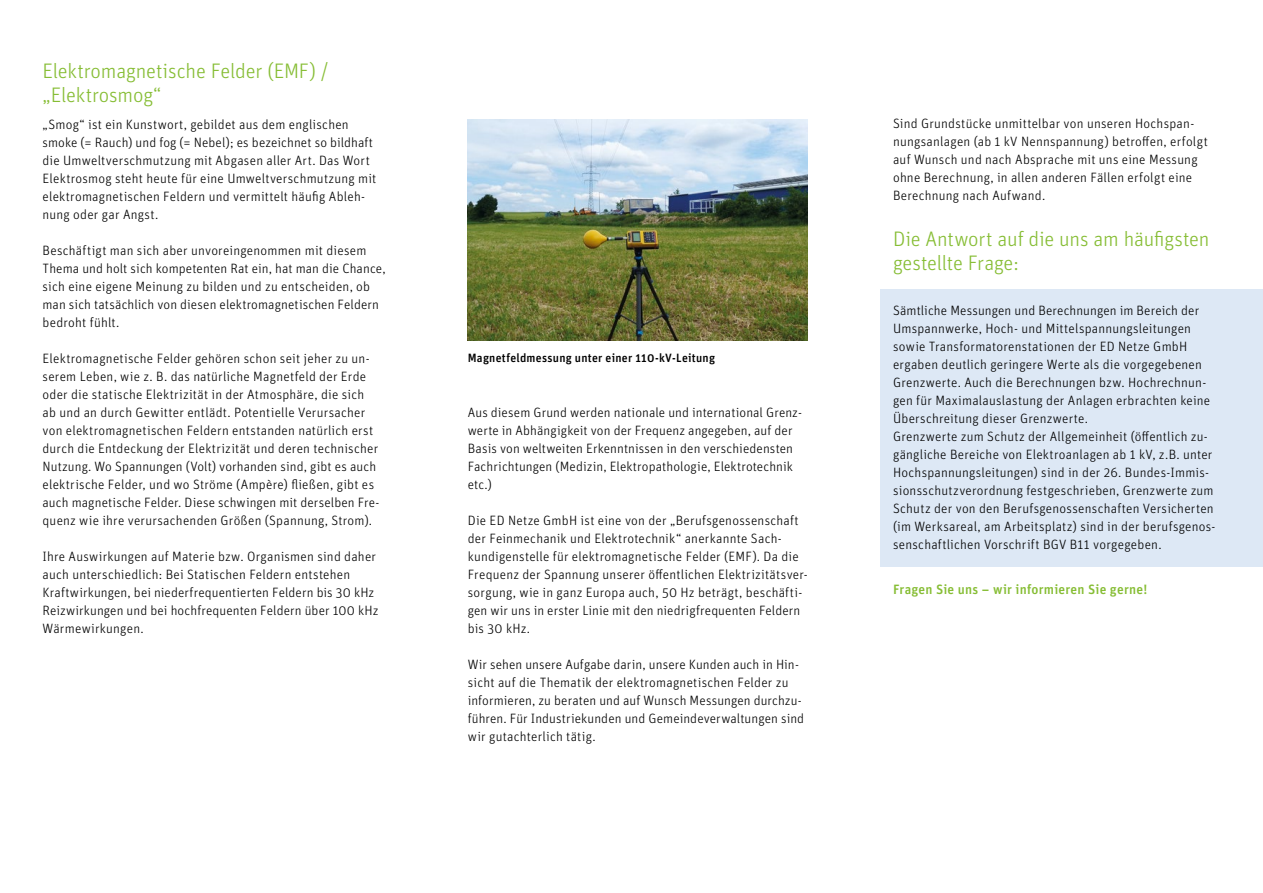
<style>
.page{position:relative;width:1263px;height:893px;background:#fff}
.page>*{position:absolute;margin:0;border:0;box-sizing:border-box;transform-origin:0 0}
.t1{font:300 21px/24px "Unit";letter-spacing:-.01em;color:#86bd34}
.t2{font:300 13.5px/18px "Unit";letter-spacing:.015em;color:#000}
.t3{font:500 13.5px "Unit";letter-spacing:.02em;color:#86bd34}
.t4{font:500 12px "Unit";letter-spacing:.02em;color:#000}
</style>
<div class="page">
<div style="left:880px;top:289px;width:383px;height:278px;background:#dde8f5"></div>
<img style="left:468px;top:119px;width:340px;height:221px">
<h1 class="t1" style="left:43px;top:59px;width:287px">Elektromagnetische Felder (EMF) / „Elektrosmog“</h1>
<p class="t2" style="left:43px;top:115px;width:335px">„Smog“ ist ein Kunstwort, gebildet aus dem englischen smoke (= Rauch) und fog (= Nebel); es bezeichnet so bildhaft die Umweltverschmutzung mit Abgasen aller Art. Das Wort Elektrosmog steht heute für eine Umweltverschmutzung mit elektromagnetischen Feldern und vermittelt häufig Ableh&shy;nung oder gar Angst.</p>
<p class="t2" style="left:43px;top:241px;width:345px">Beschäftigt man sich aber unvoreingenommen mit diesem Thema und holt sich kompetenten Rat ein, hat man die Chance, sich eine eigene Meinung zu bilden und zu entscheiden, ob man sich tatsächlich von diesen elektromagnetischen Feldern bedroht fühlt.</p>
<p class="t2" style="left:43px;top:349px;width:338px">Elektromagnetische Felder gehören schon seit jeher zu un&shy;serem Leben, wie z. B. das natürliche Magnetfeld der Erde oder die statische Elektrizität in der Atmosphäre, die sich ab und an durch Gewitter entlädt. Potentielle Verursacher von elektromagnetischen Feldern entstanden natürlich erst durch die Entdeckung der Elektrizität und deren technischer Nutzung. Wo Spannungen (Volt) vorhanden sind, gibt es auch elektrische Felder, und wo Ströme (Ampère) fließen, gibt es auch magnetische Felder. Diese schwingen mit derselben Fre&shy;quenz wie ihre verursachenden Größen (Spannung, Strom).</p>
<p class="t2" style="left:43px;top:547px;width:337px">Ihre Auswirkungen auf Materie bzw. Organismen sind daher auch unterschiedlich: Bei Statischen Feldern entstehen Kraftwirkungen, bei niederfrequentierten Feldern bis 30 kHz Reizwirkungen und bei hochfrequenten Feldern über 100 kHz Wärmewirkungen.</p>
<p class="t4" style="left:468px;top:351px;width:249px">Magnetfeldmessung unter einer 110-kV-Leitung</p>
<p class="t2" style="left:468px;top:403px;width:336px">Aus diesem Grund werden nationale und international Grenz&shy;werte in Abhängigkeit von der Frequenz angegeben, auf der Basis von weltweiten Erkenntnissen in den verschiedensten Fachrichtungen (Medizin, Elektropathologie, Elektrotechnik etc.)</p>
<p class="t2" style="left:468px;top:511px;width:341px">Die ED Netze GmbH ist eine von der „Berufsgenossenschaft der Feinmechanik und Elektrotechnik“ anerkannte Sach&shy;kundigenstelle für elektromagnetische Felder (EMF). Da die Frequenz der Spannung unserer öffentlichen Elektrizitätsver&shy;sorgung, wie in ganz Europa auch, 50 Hz beträgt, beschäfti&shy;gen wir uns in erster Linie mit den niedrigfrequenten Feldern bis 30 kHz.</p>
<p class="t2" style="left:468px;top:655px;width:338px">Wir sehen unsere Aufgabe darin, unsere Kunden auch in Hin&shy;sicht auf die Thematik der elektromagnetischen Felder zu informieren, zu beraten und auf Wunsch Messungen durchzu&shy;führen. Für Industriekunden und Gemeindeverwaltungen sind wir gutachterlich tätig.</p>
<p class="t2" style="left:893px;top:115px;width:316px">Sind Grundstücke unmittelbar von unseren Hochspan&shy;nungsanlagen (ab 1 kV Nennspannung) betroffen, erfolgt auf Wunsch und nach Absprache mit uns eine Messung ohne Berechnung, in allen anderen Fällen erfolgt eine Berechnung nach Aufwand.</p>
<h1 class="t1" style="left:893px;top:226px;width:318px">Die Antwort auf die uns am häufigsten gestellte Frage:</h1>
<p class="t2" style="left:893px;top:301px;width:324px">Sämtliche Messungen und Berechnungen im Bereich der Umspannwerke, Hoch- und Mittelspannungsleitungen sowie Transformatorenstationen der ED Netze GmbH ergaben deutlich geringere Werte als die vorgegebenen Grenzwerte. Auch die Berechnungen bzw. Hochrechnun&shy;gen für Maximalauslastung der Anlagen erbrachten keine Überschreitung dieser Grenzwerte.<br>Grenzwerte zum Schutz der Allgemeinheit (öffentlich zu&shy;gängliche Bereiche von Elektroanlagen ab 1 kV, z.B. unter Hochspannungsleitungen) sind in der 26. Bundes-Immis&shy;sionsschutzverordnung festgeschrieben, Grenzwerte zum Schutz der von den Berufsgenossenschaften Versicherten (im Werksareal, am Arbeitsplatz) sind in der berufsgenos&shy;senschaftlichen Vorschrift BGV B11 vorgegeben.</p>
<p class="t3" style="left:893px;top:581px;width:256px">Fragen Sie uns – wir informieren Sie gerne!</p>
</div>
